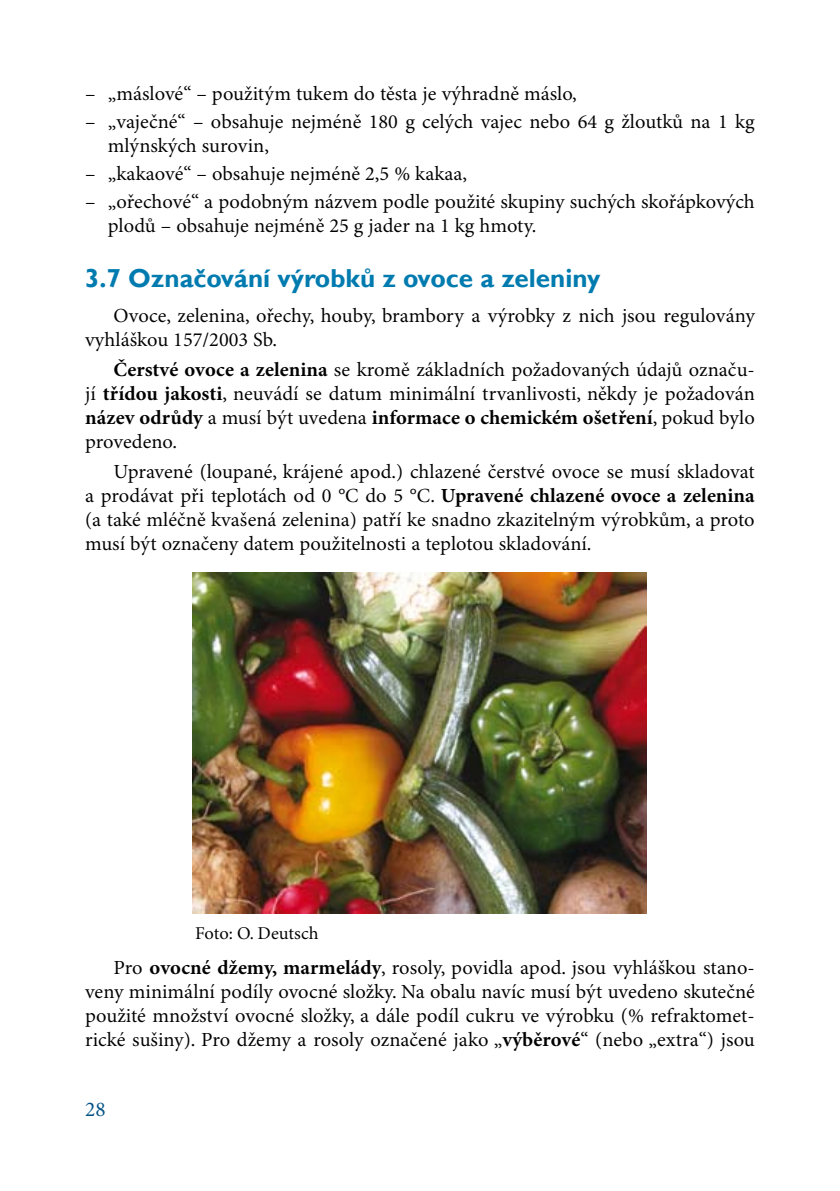
<style>
.page{position:relative;width:840px;height:1191px;background:#fff}
.page>*{position:absolute;margin:0;border:0;box-sizing:border-box;transform-origin:0 0}
.t1{font:700 26px "Gill Sans";color:#007baf}
.t2{font:21px "Minion Pro";color:#005286}
.t3{font:20px/24px "Minion Pro";color:#000}
.t4{font:18px "Minion Pro";color:#000}
.s1{font-weight:700}
</style>
<div class="page">
<img style="left:193px;top:573px;width:453px;height:340px">
<p class="t3" style="left:85px;top:82px;width:493px">– „máslové“ – použitým tukem do těsta je výhradně máslo,</p>
<p class="t3" style="left:108px;top:110px;width:648px;text-indent:-23px">– „vaječné“ – obsahuje nejméně 180 g celých vajec nebo 64 g žloutků na 1 kg mlýnských surovin,</p>
<p class="t3" style="left:85px;top:162px;width:383px">– „kakaové“ – obsahuje nejméně 2,5 % kakaa,</p>
<p class="t3" style="left:108px;top:190px;width:648px;text-indent:-23px">– „ořechové“ a podobným názvem podle použité skupiny suchých skořápkových plodů – obsahuje nejméně 25 g jader na 1 kg hmoty.</p>
<h1 class="t1" style="left:85px;top:262px;width:516px">3.7 Označování výrobků z ovoce a zeleniny</h1>
<p class="t3" style="left:85px;top:304px;width:670px;text-indent:28px">Ovoce, zelenina, ořechy, houby, brambory a výrobky z nich jsou regulovány vyhláškou 157/2003 Sb.</p>
<p class="t3" style="left:85px;top:358px;width:670px;text-align:justify;text-indent:28px"><span class="s1">Čerstvé ovoce a zelenina</span> se kromě základních požadovaných údajů označu&shy;jí <span class="s1">třídou jakosti</span>, neuvádí se datum minimální trvanlivosti, někdy je požadován <span class="s1">název odrůdy</span> a musí být uvedena <span class="s1">informace o chemickém ošetření</span>, pokud bylo provedeno.</p>
<p class="t3" style="left:85px;top:460px;width:670px;text-align:justify;text-indent:28px">Upravené (loupané, krájené apod.) chlazené čerstvé ovoce se musí skladovat a prodávat při teplotách od 0 °C do 5 °C. <span class="s1">Upravené chlazené ovoce a zelenina </span>(a také mléčně kvašená zelenina) patří ke snadno zkazitelným výrobkům, a proto musí být označeny datem použitelnosti a teplotou skladování.</p>
<p class="t4" style="left:195px;top:922px;width:125px">Foto: O. Deutsch</p>
<p class="t3" style="left:85px;top:956px;width:670px;text-align:justify;text-indent:28px">Pro <span class="s1">ovocné džemy, marmelády</span>, rosoly, povidla apod. jsou vyhláškou stano&shy;veny minimální podíly ovocné složky. Na obalu navíc musí být uvedeno skutečné použité množství ovocné složky, a dále podíl cukru ve výrobku (% refraktomet&shy;rické sušiny). Pro džemy a rosoly označené jako „<span class="s1">výběrové</span>“ (nebo „extra“) jsou</p>
<p class="t2" style="left:85px;top:1096px;width:22px">28</p>
</div>
